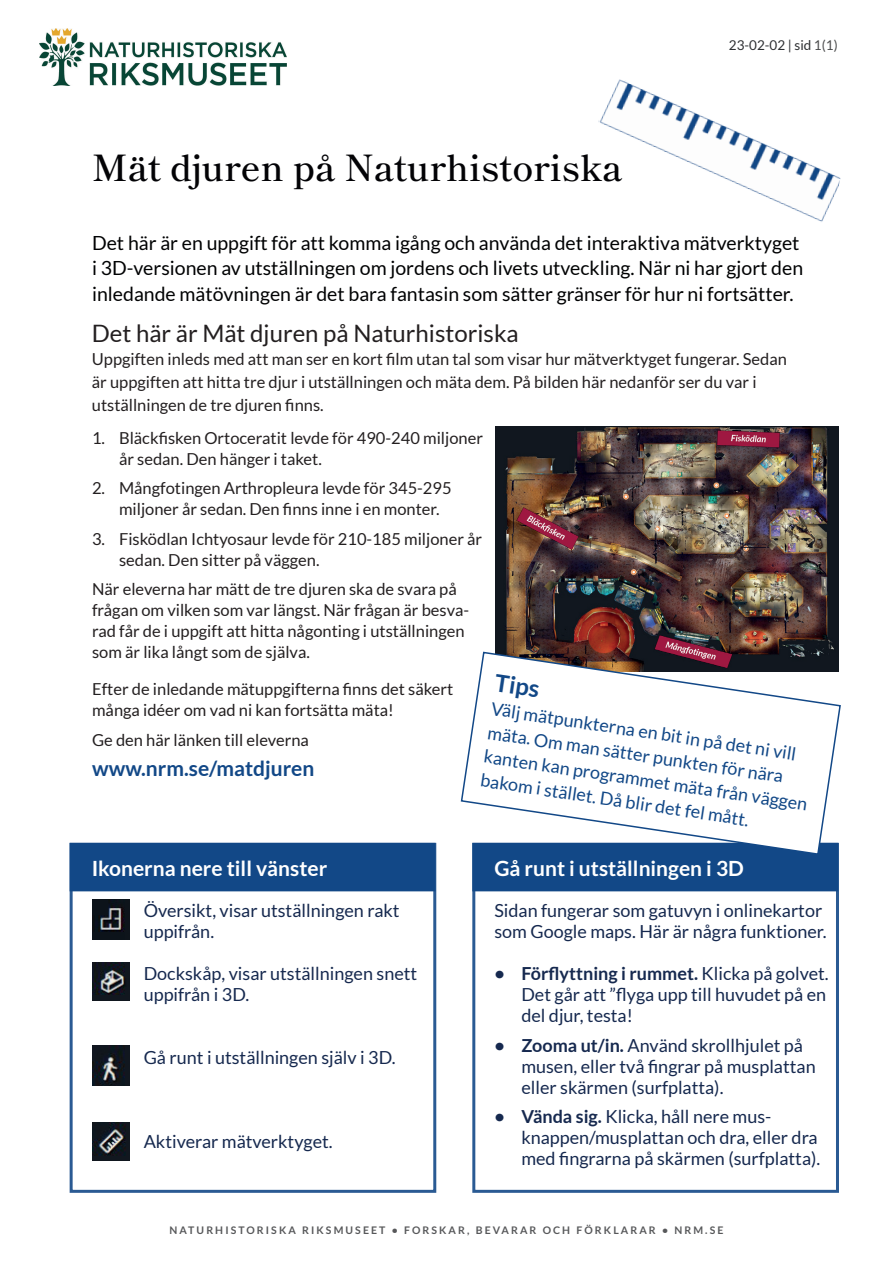
<style>
.page{position:relative;width:893px;height:1263px;background:#fff}
.page>*{position:absolute;margin:0;border:0;box-sizing:border-box;transform-origin:0 0}
.t1{font:600 36px "Shippori Mincho";color:#030306}
.t2{font:24px "Lato";color:#231f20}
.t3{font:700 24px "Lato";color:#124887}
.t4{font:700 21px "Lato";color:#fff}
.t5{font:700 21px "Lato";color:#124887}
.t6{font:19.5px/25.5px "Lato";color:#010203}
.t7{font:18px/21px "Lato";color:#16294f}
.t8{font:18px/24px "Lato";color:#124887}
.t9{font:16.5px/21px "Lato";color:#231f20}
.t10{font:13.5px "Lato";color:#2d2f32}
.t11{font:700 10.5px "Lato";letter-spacing:.2em;color:#57585a}
.s1{color:#4b4c4d}
.s2{font-weight:700}
</style>
<div class="page">
<img style="left:39px;top:29px;width:248px;height:56px">
<img style="left:598px;top:79px;width:243px;height:143px">
<div style="left:70px;top:843px;width:366px;height:350px;background:#fff;border:3px solid #124887"></div>
<div style="left:70px;top:843px;width:365px;height:48px;background:#124887"></div>
<img style="left:495px;top:426px;width:344px;height:225px">
<div style="left:472px;top:843px;width:367px;height:350px;background:#fff;border:3px solid #124887"></div>
<div style="left:472px;top:843px;width:366px;height:48px;background:#124887"></div>
<img style="left:92px;top:900px;width:37px;height:39px">
<img style="left:92px;top:962px;width:37px;height:38px">
<img style="left:92px;top:1045px;width:37px;height:40px">
<img style="left:92px;top:1123px;width:37px;height:38px">
<svg style="left:460px;top:651px;width:381px;height:205px"></svg>
<h1 class="t1" style="left:92px;top:146px;width:532px">Mät djuren på Naturhistoriska</h1>
<p class="t10" style="left:729px;top:37px;width:110px">23-02-02 | sid <span class="s1">1(1)</span></p>
<p class="t6" style="left:92px;top:230px;width:713px">Det här är en uppgift för att komma igång och använda det interaktiva mätverktyget i 3D-versionen av utställningen om jordens och livets utveckling. När ni har gjort den inledande mätövningen är det bara fantasin som sätter gränser för hur ni fortsätter.</p>
<h2 class="t2" style="left:92px;top:320px;width:428px">Det här är Mät djuren på Naturhistoriska</h2>
<p class="t9" style="left:92px;top:347px;width:697px;line-height:23.2px">Uppgiften inleds med att man ser en kort film utan tal som visar hur mätverktyget fungerar. Sedan är uppgiften att hitta tre djur i utställningen och mäta dem. På bilden här nedanför ser du var i utställningen de tre djuren finns.</p>
<p class="t9" style="left:119px;top:427px;width:365px;text-indent:-27px">1. Bläckfisken Ortoceratit levde för 490-240 miljoner år sedan. Den hänger i taket.</p>
<p class="t9" style="left:119px;top:478px;width:334px;text-indent:-27px">2. Mångfotingen Arthropleura levde för 345-295 miljoner år sedan. Den finns inne i en monter.</p>
<p class="t9" style="left:119px;top:528px;width:365px;text-indent:-27px">3. Fisködlan Ichtyosaur levde för 210-185 miljoner år sedan. Den sitter på väggen.</p>
<p class="t9" style="left:92px;top:579px;width:379px">När eleverna har mätt de tre djuren ska de svara på frågan om vilken som var längst. När frågan är besva&shy;rad får de i uppgift att hitta någonting i utställningen som är lika långt som de själva.</p>
<p class="t9" style="left:92px;top:678px;width:363px">Efter de inledande mätuppgifterna finns det säkert många idéer om vad ni kan fortsätta mäta!</p>
<p class="t9" style="left:92px;top:729px;width:218px">Ge den här länken till eleverna</p>
<p class="t5" style="left:92px;top:756px;width:224px">www.nrm.se/matdjuren</p>
<p class="t4" style="left:92px;top:856px;width:237px">Ikonerna nere till vänster</p>
<p class="t7" style="left:144px;top:900px;width:257px">Översikt, visar utställningen rakt uppifrån.</p>
<p class="t7" style="left:144px;top:963px;width:275px">Dockskåp, visar utställningen snett uppifrån i 3D.</p>
<p class="t7" style="left:144px;top:1047px;width:253px">Gå runt i utställningen själv i 3D.</p>
<p class="t7" style="left:144px;top:1131px;width:190px">Aktiverar mätverktyget.</p>
<h2 class="t3" style="left:497px;top:669px;width:46px;rotate:9deg">Tips</h2>
<p class="t8" style="left:492px;top:698px;width:329px;rotate:8deg">Välj mätpunkterna en bit in på det ni vill mäta. Om man sätter punkten för nära kanten kan programmet mäta från väggen bakom i stället. Då blir det fel mått.</p>
<p class="t4" style="left:494px;top:856px;width:251px">Gå runt i utställningen i 3D</p>
<p class="t7" style="left:494px;top:900px;width:334px">Sidan fungerar som gatuvyn i onlinekartor som Google maps. Här är några funktioner.</p>
<p class="t7" style="left:521px;top:963px;width:309px;text-indent:-27px"><span class="s2">• Förflyttning i rummet.</span> Klicka på golvet.<br>Det går att ”flyga upp till huvudet på en del djur, testa!</p>
<p class="t7" style="left:521px;top:1035px;width:296px;text-indent:-27px"><span class="s2">• Zooma ut/in.</span> Använd skrollhjulet på musen, eller två fingrar på musplattan eller skärmen (surfplatta).</p>
<p class="t7" style="left:521px;top:1106px;width:300px;text-indent:-27px"><span class="s2">• Vända sig.</span> Klicka, håll nere mus&shy;knappen/musplattan och dra, eller dra med fingrarna på skärmen (surfplatta).</p>
<p class="t11" style="left:169px;top:1224px;width:555px">NATURHISTORISKA RIKSMUSEET • FORSKAR, BEVARAR OCH FÖRKLARAR • NRM.SE</p>
</div>
